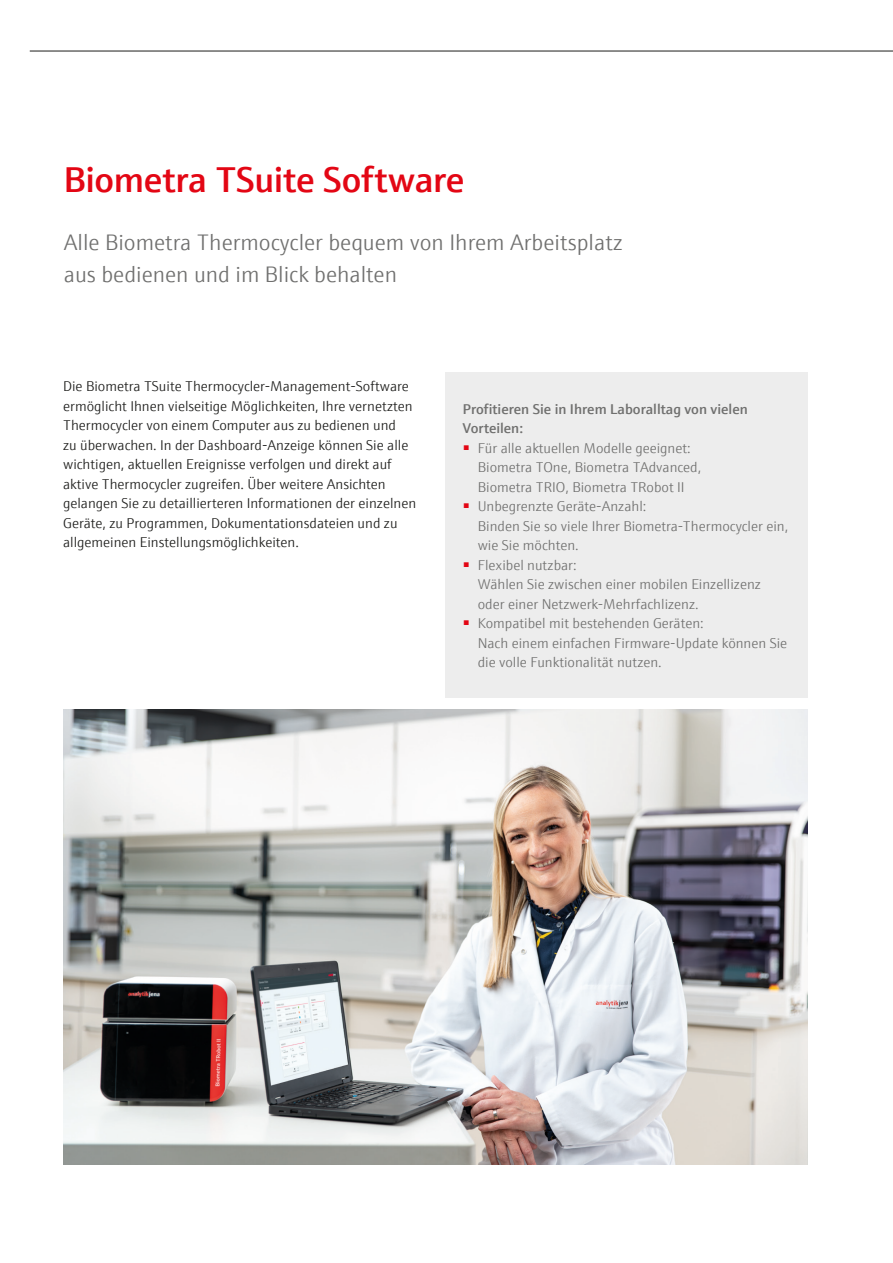
<style>
.page{position:relative;width:893px;height:1263px;background:#fff}
.page>*{position:absolute;margin:0;border:0;box-sizing:border-box;transform-origin:0 0}
.t1{font:600 36px "E+H Sans";letter-spacing:-.005em;color:#e30614}
.t2{font:300 22.5px/32.4px "E+H Sans";color:#70706f}
.t3{font:300 14.25px/19.5px "E+H Sans";color:#1d1d1b}
.t4{font:300 14.25px/19.5px "E+H Sans";color:#70706f}
.t5{font:600 14.25px/19.5px "E+H Sans";color:#70706f}
</style>
<div class="page">
<hr style="left:30px;top:51px;width:863px;height:1px;background:#1d1d1b">
<div style="left:446px;top:373px;width:362px;height:325px;background:#ededed"></div>
<img style="left:64px;top:709px;width:744px;height:455px">
<h1 class="t1" style="left:64px;top:152px;width:402px">Biometra TSuite Software</h1>
<h2 class="t2" style="left:64px;top:224px;width:560px">Alle Biometra Thermocycler bequem von Ihrem Arbeitsplatz aus bedienen und im Blick behalten</h2>
<p class="t3" style="left:63px;top:376px;width:355px">Die Biometra TSuite Thermocycler-Management-Software ermöglicht Ihnen vielseitige Möglichkeiten, Ihre vernetzten Thermocycler von einem Computer aus zu bedienen und<br>zu überwachen. In der Dashboard-Anzeige können Sie alle wichtigen, aktuellen Ereignisse verfolgen und direkt auf aktive Thermocycler zugreifen. Über weitere Ansichten gelangen Sie zu detaillierteren Informationen der einzelnen Geräte, zu Programmen, Dokumentationsdateien und zu allgemeinen Einstellungsmöglichkeiten.</p>
<p class="t5" style="left:463px;top:398px;width:286px">Profitieren Sie in Ihrem Laboralltag von vielen<br>Vorteilen:</p>
<p class="t4" style="left:478px;top:437px;width:225px;text-indent:-15px"><sup>■</sup> Für alle aktuellen Modelle geeignet:<br>Biometra TOne, Biometra TAdvanced,<br>Biometra TRIO, Biometra TRobot II</p>
<p class="t4" style="left:478px;top:495px;width:312px;text-indent:-15px"><sup>■</sup> Unbegrenzte Geräte-Anzahl:<br>Binden Sie so viele Ihrer Biometra-Thermocycler ein, wie Sie möchten.</p>
<p class="t4" style="left:478px;top:554px;width:285px;text-indent:-15px"><sup>■</sup> Flexibel nutzbar:<br>Wählen Sie zwischen einer mobilen Einzellizenz oder einer Netzwerk-Mehrfachlizenz.</p>
<p class="t4" style="left:478px;top:612px;width:311px;text-indent:-15px"><sup>■</sup> Kompatibel mit bestehenden Geräten:<br>Nach einem einfachen Firmware-Update können Sie die volle Funktionalität nutzen.</p>
</div>
